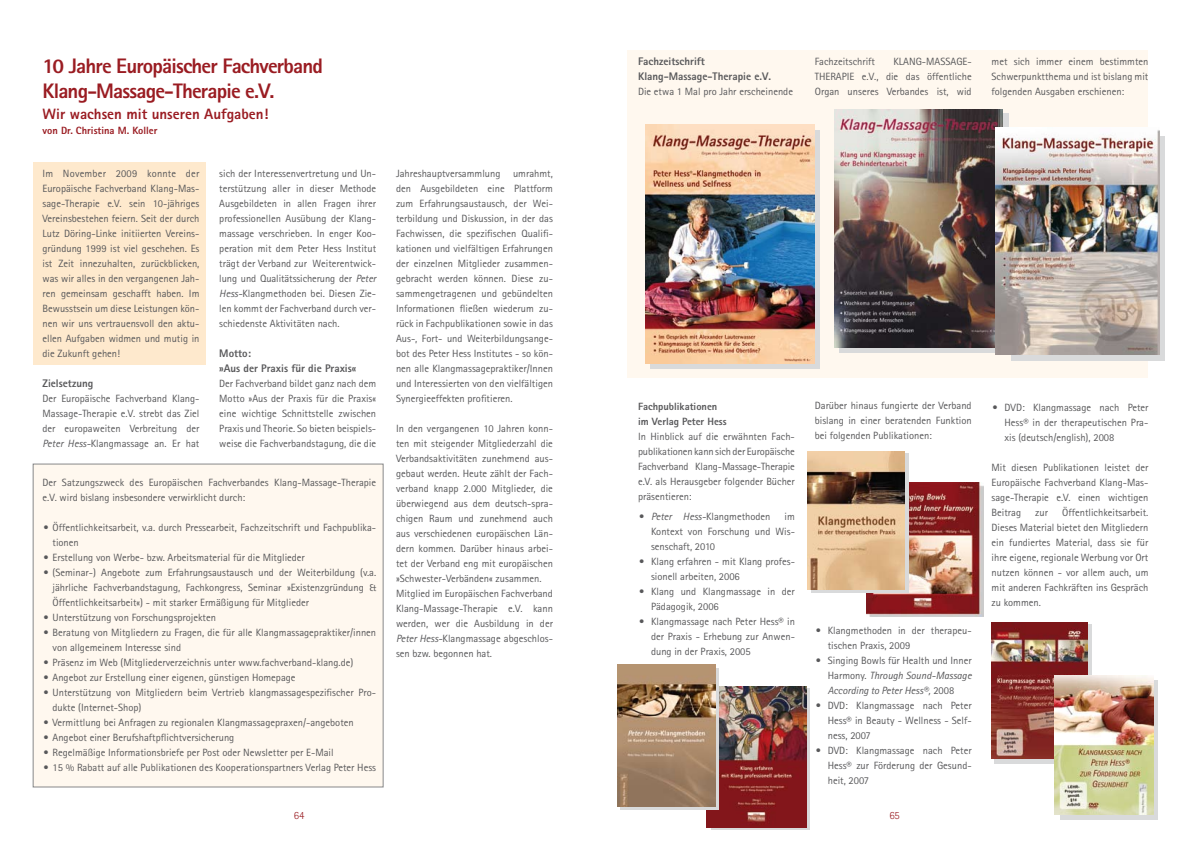
<style>
.page{position:relative;width:1191px;height:842px;background:#fff}
.page>*{position:absolute;margin:0;border:0;box-sizing:border-box;transform-origin:0 0}
.t1{font:800 21px/25.2px "Rotis Sans Serif";letter-spacing:-.04em;color:#9a1c22}
.t2{font:800 15px "Rotis Sans Serif";color:#9a1c22}
.t3{font:800 11px/15px "Rotis Sans Serif";color:#58585a}
.t4{font:300 11px "Rotis Sans Serif";color:#9a1c22}
.t5{font:10.5px/15px "Rotis Sans Serif";color:#58585a;text-align:justify}
.t6{font:800 10.5px/15px "Rotis Sans Serif";color:#58585a}
.t7{font:800 10.5px "Rotis Sans Serif";color:#9a1c22}
.s1{font-style:italic}
</style>
<div class="page">
<svg style="left:1060px;top:680px;width:97px;height:139px"></svg>
<svg style="left:711px;top:689px;width:98px;height:141px"></svg>
<img style="left:706px;top:686px;width:100px;height:141px">
<div style="left:620px;top:668px;width:98px;height:141px;background:linear-gradient(to bottom,#d9dadb,#d9dadb)"></div>
<img style="left:866px;top:483px;width:117px;height:134px">
<div style="left:627px;top:50px;width:521px;height:328px;background:#fff8ef"></div>
<div style="left:33px;top:464px;width:350px;height:323px;background:#fff8ef"></div>
<div style="left:33px;top:464px;width:350px;height:323px;border:1px solid #878889"></div>
<div style="left:33px;top:162px;width:173px;height:203px;background:#fee9cd"></div>
<img style="left:617px;top:665px;width:98px;height:142px">
<div style="left:811px;top:454px;width:97px;height:139px;background:linear-gradient(to right,#d9dadb,#d9dadb)"></div>
<img style="left:807px;top:451px;width:97px;height:139px">
<div style="left:650px;top:130px;width:170px;height:238px;background:#d9dadb"></div>
<img style="left:646px;top:125px;width:168px;height:239px">
<svg style="left:839px;top:113px;width:169px;height:240px"></svg>
<img style="left:835px;top:110px;width:167px;height:237px">
<div style="left:1011px;top:136px;width:153px;height:225px;background:#d9dadb"></div>
<img style="left:996px;top:127px;width:163px;height:228px">
<svg style="left:994px;top:624px;width:97px;height:139px"></svg>
<img style="left:991px;top:622px;width:96px;height:136px">
<img style="left:1054px;top:675px;width:99px;height:139px">
<h1 class="t1" style="left:43px;top:53px;width:282px">10 Jahre Europäischer Fachverband<br>Klang-Massage-Therapie e.V.</h1>
<h2 class="t2" style="left:43px;top:104px;width:227px">Wir wachsen mit unseren Aufgaben!</h2>
<p class="t7" style="left:43px;top:123px;width:116px">von Dr. Christina M. Koller</p>
<p class="t5" style="left:43px;top:166px;width:158px">Im November 2009 konnte der Europäische Fachverband Klang-Mas&shy;sage-Therapie e.V. sein 10-jähriges Vereinsbestehen feiern. Seit der durch Lutz Döring-Linke initiierten Vereins&shy;gründung 1999 ist viel geschehen. Es ist Zeit innezuhalten, zurückblicken, was wir alles in den vergangenen Jah&shy;ren gemeinsam geschafft haben. Im Bewusstsein um diese Leistungen kön&shy;nen wir uns vertrauensvoll den aktu&shy;ellen Aufgaben widmen und mutig in die Zukunft gehen!</p>
<p class="t3" style="left:43px;top:376px;width:52px">Zielsetzung</p>
<p class="t5" style="left:43px;top:391px;width:158px">Der Europäische Fachverband Klang-Massage-Therapie e.V. strebt das Ziel der europaweiten Verbreitung der <span class="s1">Peter Hess-</span>Klangmassage an. Er hat</p>
<p class="t5" style="left:219px;top:166px;width:158px">sich der Interessenvertretung und Un&shy;terstützung aller in dieser Methode Ausgebildeten in allen Fragen ihrer professionellen Ausübung der Klang&shy;massage verschrieben. In enger Koo&shy;peration mit dem Peter Hess Institut trägt der Verband zur Weiterentwick&shy;lung und Qualitätssicherung der <span class="s1">Peter Hess-</span>Klangmethoden bei. Diesen Zie&shy;len kommt der Fachverband durch ver&shy;schiedenste Aktivitäten nach.</p>
<p class="t3" style="left:219px;top:346px;width:139px">Motto:<br>»Aus der Praxis für die Praxis«</p>
<p class="t5" style="left:219px;top:376px;width:158px">Der Fachverband bildet ganz nach dem Motto »Aus der Praxis für die Praxis« eine wichtige Schnittstelle zwischen Praxis und Theorie. So bieten beispiels&shy;weise die Fachverbandstagung, die die</p>
<p class="t5" style="left:43px;top:474px;width:335px">Der Satzungszweck des Europäischen Fachverbandes Klang-Massage-Therapie e.V. wird bislang insbesondere verwirklicht durch:</p>
<p class="t5" style="left:53px;top:519px;width:325px;text-indent:-9px">• Öffentlichkeitsarbeit, v.a. durch Pressearbeit, Fachzeitschrift und Fachpublika&shy;tionen</p>
<p class="t5" style="left:44px;top:549px;width:263px">• Erstellung von Werbe- bzw. Arbeitsmaterial für die Mitglieder</p>
<p class="t5" style="left:53px;top:564px;width:325px;text-indent:-9px">• (Seminar-) Angebote zum Erfahrungsaustausch und der Weiterbildung (v.a. jährliche Fachverbandstagung, Fachkongress, Seminar »Existenzgründung &amp; Öffentlichkeitsarbeit«) - mit starker Ermäßigung für Mitglieder</p>
<p class="t5" style="left:44px;top:609px;width:174px">• Unterstützung von Forschungsprojekten</p>
<p class="t5" style="left:53px;top:624px;width:325px;text-indent:-9px">• Beratung von Mitgliedern zu Fragen, die für alle Klangmassagepraktiker/innen von allgemeinem Interesse sind</p>
<p class="t5" style="left:44px;top:654px;width:311px">• Präsenz im Web (Mitgliederverzeichnis unter www.fachverband-klang.de)</p>
<p class="t5" style="left:44px;top:669px;width:253px">• Angebot zur Erstellung einer eigenen, günstigen Homepage</p>
<p class="t5" style="left:53px;top:684px;width:325px;text-indent:-9px">• Unterstützung von Mitgliedern beim Vertrieb klangmassagespezifischer Pro&shy;dukte (Internet-Shop)</p>
<p class="t5" style="left:44px;top:714px;width:312px">• Vermittlung bei Anfragen zu regionalen Klangmassagepraxen/-angeboten</p>
<p class="t5" style="left:44px;top:729px;width:192px">• Angebot einer Berufshaftpflichtversicherung</p>
<p class="t5" style="left:44px;top:744px;width:292px">• Regelmäßige Informationsbriefe per Post oder Newsletter per E-Mail</p>
<p class="t5" style="left:44px;top:759px;width:334px">• 15 % Rabatt auf alle Publikationen des Kooperationspartners Verlag Peter Hess</p>
<p class="t5" style="left:396px;top:166px;width:158px">Jahreshauptversammlung umrahmt, den Ausgebildeten eine Plattform zum Erfahrungsaustausch, der Wei&shy;terbildung und Diskussion, in der das Fachwissen, die spezifischen Qualifi&shy;kationen und vielfältigen Erfahrungen der einzelnen Mitglieder zusammen&shy;gebracht werden können. Diese zu&shy;sammengetragenen und gebündelten Informationen fließen wiederum zu&shy;rück in Fachpublikationen sowie in das Aus-, Fort- und Weiterbildungsange&shy;bot des Peter Hess Institutes - so kön&shy;nen alle Klangmassagepraktiker/Innen und Interessierten von den vielfältigen Synergieeffekten profitieren.</p>
<p class="t5" style="left:396px;top:421px;width:158px;text-align:left">In den vergangenen 10 Jahren konn&shy;ten mit steigender Mitgliederzahl die Verbandsaktivitäten zunehmend aus&shy;gebaut werden. Heute zählt der Fach&shy;verband knapp 2.000 Mitglieder, die überwiegend aus dem deutsch-spra&shy;chigen Raum und zunehmend auch aus verschiedenen europäischen Län&shy;dern kommen. Darüber hinaus arbei&shy;tet der Verband eng mit europäischen »Schwester-Verbänden« zusammen.<br>Mitglied im Europäischen Fachverband Klang-Massage-Therapie e.V. kann werden, wer die Ausbildung in der <span class="s1">Peter Hess-</span>Klangmassage abgeschlos&shy;sen bzw. begonnen hat.</p>
<p class="t3" style="left:638px;top:54px;width:135px">Fachzeitschrift<br>Klang-Massage-Therapie e.V.</p>
<p class="t5" style="left:638px;top:84px;width:156px">Die etwa 1 Mal pro Jahr erscheinende</p>
<p class="t5" style="left:814px;top:54px;width:158px;text-indent:79px">KLANG-MASSAGE-THERAPIE e.V., die das öffentliche Organ unseres Verbandes ist, wid</p>
<p class="t5" style="left:991px;top:54px;width:158px">met sich immer einem bestimmten Schwerpunktthema und ist bislang mit folgenden Ausgaben erschienen:</p>
<p class="t5" style="left:814px;top:54px;width:62px">Fachzeitschrift</p>
<p class="t6" style="left:638px;top:399px;width:90px">Fachpublikationen im Verlag Peter Hess</p>
<p class="t5" style="left:638px;top:429px;width:158px">In Hinblick auf die erwähnten Fach&shy;publikationen kann sich der Europäische Fachverband Klang-Massage-Therapie e.V. als Herausgeber folgender Bücher präsentieren:</p>
<p class="t5" style="left:639px;top:509px;width:133px">• <span class="s1">Peter Hess-</span>Klangmethoden</p>
<p class="t5" style="left:651px;top:509px;width:145px;text-indent:134px">im Kontext von Forschung und Wis&shy;senschaft, 2010</p>
<p class="t5" style="left:651px;top:554px;width:145px;text-indent:-12px">• Klang erfahren - mit Klang profes&shy;sionell arbeiten, 2006</p>
<p class="t5" style="left:651px;top:584px;width:145px;text-indent:-12px">• Klang und Klangmassage in der<br>Pädagogik, 2006</p>
<p class="t5" style="left:651px;top:614px;width:145px;text-indent:-12px">• Klangmassage nach Peter Hess® in der Praxis - Erhebung zur Anwen&shy;dung in der Praxis, 2005</p>
<p class="t5" style="left:814px;top:398px;width:158px">Darüber hinaus fungierte der Verband bislang in einer beratenden Funktion bei folgenden Publikationen:</p>
<p class="t5" style="left:827px;top:623px;width:145px;text-indent:-12px">• Klangmethoden in der therapeu&shy;tischen Praxis, 2009</p>
<p class="t5" style="left:827px;top:653px;width:145px;text-indent:-12px">• Singing Bowls für Health und Inner Harmony. <span class="s1">Through Sound-Massage According to Peter Hess®,</span> 2008</p>
<p class="t5" style="left:827px;top:698px;width:145px;text-indent:-12px">• DVD: Klangmassage nach Peter Hess® in Beauty - Wellness - Self&shy;ness, 2007</p>
<p class="t5" style="left:827px;top:743px;width:145px;text-indent:-12px">• DVD: Klangmassage nach Peter Hess® zur Förderung der Gesund&shy;heit, 2007</p>
<p class="t5" style="left:1004px;top:399px;width:145px;text-indent:-12px">• DVD: Klangmassage nach Peter Hess® in der therapeutischen Pra&shy;xis (deutsch/english), 2008</p>
<p class="t5" style="left:991px;top:459px;width:158px">Mit diesen Publikationen leistet der Europäische Fachverband Klang-Mas&shy;sage-Therapie e.V. einen wichtigen Beitrag</p>
<p class="t5" style="left:991px;top:504px;width:158px;text-indent:71px">Öffentlichkeitsarbeit.<br>Dieses Material bietet den Mitgliedern ein fundiertes Material, dass sie für ihre eigene, regionale Werbung vor Ort nutzen können - vor allem auch, um mit anderen Fachkräften ins Gespräch zu kommen.</p>
<p class="t5" style="left:1035px;top:504px;width:14px">zur</p>
<p class="t4" style="left:294px;top:809px;width:6px">64</p>
<p class="t4" style="left:889px;top:809px;width:6px">65</p>
</div>
